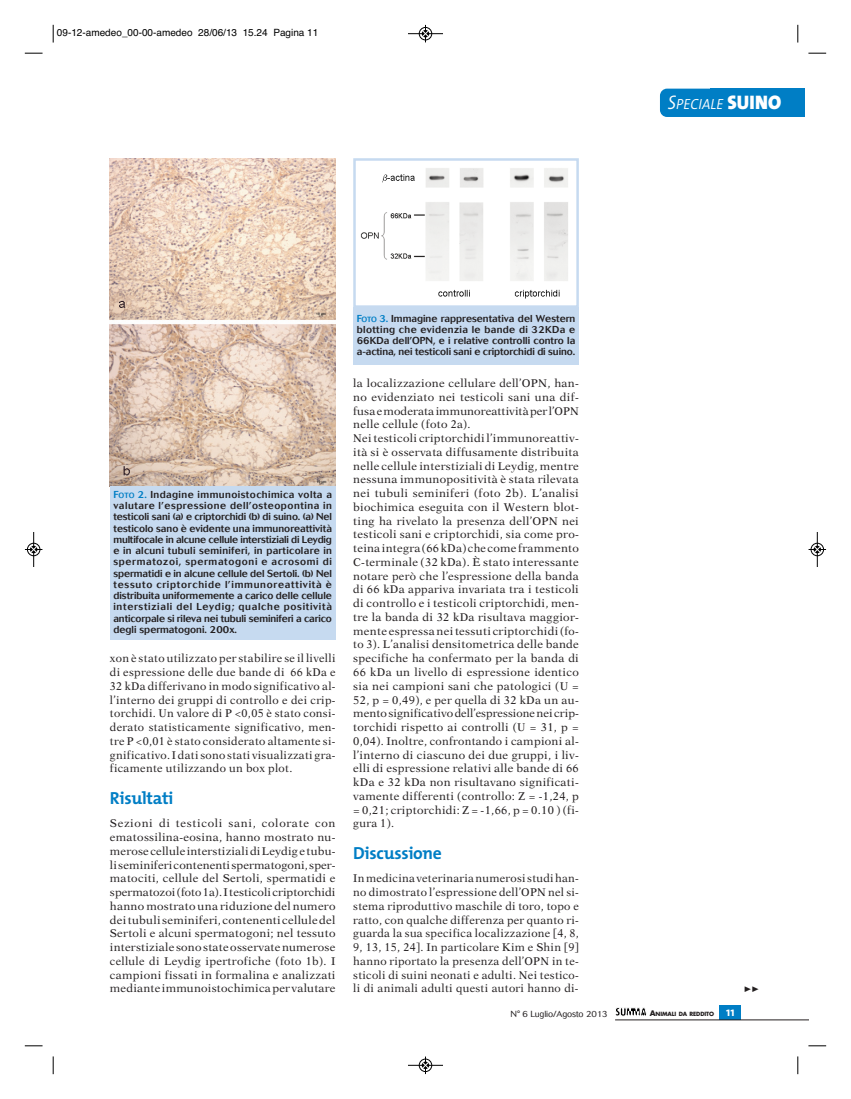
<style>
.page{position:relative;width:851px;height:1099px;background:#fff}
.page>*{position:absolute;margin:0;border:0;box-sizing:border-box;transform-origin:0 0}
.t1{font:700 17.5px "The Mix";letter-spacing:-.02em;color:#007ec5}
.t2{font:italic 300 14.75px "The Mix";color:#fff;scale:.95 1}
.t3{font:700 12.5px "The Mix";color:#fff}
.t4{font:11.25px/13.8px "New Aster";letter-spacing:.03em;color:#231f20;text-align:justify}
.t5{font:11.25px "Fleches Left Right";color:#231f20}
.t6{font:500 10px/11.2px "Cosmos";letter-spacing:-.01em;color:#231f20;text-align:justify}
.t7{font:10px "Helvetica";color:#000}
.t8{font:300 8.75px "Cosmos";letter-spacing:-.015em;color:#231f20}
.t9{font:700 5.62px "Futura";letter-spacing:-.02em;color:#231f20}
.s1{font-size:19.75px}
.s2{font-weight:900;font-style:normal;font-size:19.75px}
.s3{color:#007ec5}
.s4{font-size:7.5px;color:#007ec5}
.s5{font-size:7.5px}
</style>
<div class="page">
<div style="left:719px;top:1005px;width:21px;height:14px;background:#007ec5"></div>
<hr style="left:615px;top:1019px;width:193px;height:1px;background:#231f20">
<svg style="left:615px;top:1007px;width:31px;height:10px"></svg>
<img style="left:360px;top:168px;width:208px;height:131px">
<div style="left:353px;top:158px;width:225px;height:150px;border:2px solid #c6daf0"></div>
<div style="left:353px;top:307px;width:225px;height:57px;background:#c6daf0"></div>
<img style="left:110px;top:158px;width:225px;height:328px">
<div style="left:110px;top:486px;width:225px;height:153px;background:#c6daf0"></div>
<div style="left:659px;top:89px;width:98px;height:28px;background:#007ec5;border-radius:7px"></div>
<div style="left:710px;top:89px;width:94px;height:28px;background:#007ec5"></div>
<svg style="left:53px;top:25px;width:1px;height:18px"></svg>
<svg style="left:25px;top:53px;width:18px;height:1px"></svg>
<svg style="left:797px;top:25px;width:1px;height:18px"></svg>
<svg style="left:808px;top:53px;width:18px;height:1px"></svg>
<svg style="left:53px;top:1056px;width:1px;height:18px"></svg>
<svg style="left:25px;top:1045px;width:18px;height:1px"></svg>
<svg style="left:797px;top:1056px;width:1px;height:18px"></svg>
<svg style="left:808px;top:1045px;width:18px;height:1px"></svg>
<hr style="left:408px;top:33px;width:35px;height:1px;background:#000">
<div style="left:419px;top:27px;width:13px;height:13px;border:1px solid #000;border-radius:50%"></div>
<svg style="left:422px;top:25px;width:6px;height:17px"></svg>
<hr style="left:408px;top:1065px;width:35px;height:1px;background:#000">
<div style="left:419px;top:1058px;width:13px;height:13px;border:1px solid #000;border-radius:50%"></div>
<svg style="left:422px;top:1056px;width:6px;height:18px"></svg>
<hr style="left:33px;top:532px;width:1px;height:35px;background:#000">
<div style="left:27px;top:543px;width:13px;height:13px;border:1px solid #000;border-radius:50%"></div>
<svg style="left:25px;top:546px;width:17px;height:6px"></svg>
<hr style="left:817px;top:532px;width:1px;height:35px;background:#000">
<div style="left:810px;top:543px;width:13px;height:13px;border:1px solid #000;border-radius:50%"></div>
<svg style="left:808px;top:546px;width:17px;height:6px"></svg>
<p class="t7" style="left:57px;top:29px;width:263px">09-12-amedeo_00-00-amedeo 28/06/13 15.24 Pagina 11</p>
<h2 class="t2" style="left:667px;top:98px;width:121px"><span class="s1">S</span>PECIALE <span class="s2">SUINO</span></h2>
<p class="t6" style="left:113px;top:489px;width:220px"><span class="s3">F</span><span class="s4">OTO</span> <span class="s3">2.</span> Indagine immunoistochimica volta a valutare l’espressione dell’osteopontina in testicoli sani (a) e criptorchidi (b) di suino. (a) Nel testicolo sano è evidente una immunoreattività multifocale in alcune cellule interstiziali di Leydig e in alcuni tubuli seminiferi, in particolare in spermatozoi, spermatogoni e acrosomi di spermatidi e in alcune cellule del Sertoli. (b) Nel tessuto criptorchide l’immunoreattività è distribuita uniformemente a carico delle cellule interstiziali del Leydig; qualche positività anticorpale si rileva nei tubuli seminiferi a carico degli spermatogoni. 200x.</p>
<p class="t4" style="left:110px;top:652px;width:227px">xon è stato utilizzato per stabilire se il livelli di espressione delle due bande di 66 kDa e 32 kDa differivano in modo significativo al&shy;l’interno dei gruppi di controllo e dei crip&shy;torchidi. Un valore di P &lt;0,05 è stato consi&shy;derato statisticamente significativo, men&shy;tre P &lt;0,01 è stato considerato altamente si&shy;gnificativo. I dati sono stati visualizzati gra&shy;ficamente utilizzando un box plot.</p>
<h1 class="t1" style="left:110px;top:790px;width:65px">Risultati</h1>
<p class="t4" style="left:110px;top:817px;width:227px">Sezioni di testicoli sani, colorate con ematossilina-eosina, hanno mostrato nu&shy;merose celluleinterstizialidi Leydige tubu&shy;liseminifericontenentispermatogoni, sper&shy;matociti, cellule del Sertoli, spermatidi e spermatozoi(foto 1a). I testicolicriptorchidi hanno mostrato una riduzione del numero deitubuliseminiferi,contenenticellule del Sertoli e alcuni spermatogoni; nel tessuto interstizialesono stateosservatenumerose cellule di Leydig ipertrofiche (foto 1b). I campioni fissati in formalina e analizzati mediante immunoistochimicaper valutare</p>
<p class="t6" style="left:357px;top:313px;width:220px"><span class="s3">F</span><span class="s4">OTO</span> <span class="s3">3.</span> Immagine rappresentativa del Western blotting che evidenzia le bande di 32KDa e 66KDa dell’OPN, e i relative controlli contro la a-actina, nei testicoli sani e criptorchidi di suino.</p>
<p class="t4" style="left:353px;top:377px;width:227px;text-align:left">la localizzazione cellulare dell’OPN, han&shy;no evidenziato nei testicoli sani una dif&shy;fusae moderata immunoreattivitàper l’OPN nelle cellule (foto 2a).<br>Nei testicoli criptorchidi l’immunoreattiv&shy;ità si è osservata diffusamente distribuita nelle cellule interstiziali di Leydig, mentre nessuna immunopositività è stata rilevata nei tubuli seminiferi (foto 2b). L’analisi biochimica eseguita con il Western blot&shy;ting ha rivelato la presenza dell’OPN nei testicoli sani e criptorchidi, sia come pro&shy;teina integra(66kDa) che come frammento C-terminale (32 kDa). È stato interessante notare però che l’espressione della banda di 66 kDa appariva invariata tra i testicoli di controllo e i testicoli criptorchidi, men&shy;tre la banda di 32 kDa risultava maggior&shy;mente espressa nei tessuti criptorchidi(fo&shy;to 3). L’analisi densitometrica delle bande specifiche ha confermato per la banda di 66 kDa un livello di espressione identico sia nei campioni sani che patologici (U = 52, p = 0,49), e per quella di 32 kDa un au&shy;mento significativodell’espressione nei crip&shy;torchidi rispetto ai controlli (U = 31, p = 0,04). Inoltre, confrontando i campioni al&shy;l’interno di ciascuno dei due gruppi, i liv&shy;elli di espressione relativi alle bande di 66 kDa e 32 kDa non risultavano significati&shy;vamente differenti (controllo: Z = -1,24, p = 0,21; criptorchidi: Z = -1,66, p = 0.10 ) (fi&shy;gura 1).</p>
<h1 class="t1" style="left:353px;top:845px;width:90px">Discussione</h1>
<p class="t4" style="left:353px;top:872px;width:227px">In medicina veterinaria numerosi studi han&shy;no dimostrato l’espressione dell’OPN nel si&shy;stema riproduttivo maschile di toro, topo e ratto, con qualche differenza per quanto ri&shy;guarda la sua specifica localizzazione [4, 8, 9, 13, 15, 24]. In particolare Kim e Shin [9] hanno riportato la presenza dell’OPN in te&shy;sticoli di suini neonati e adulti. Nei testico&shy;li di animali adulti questi autori hanno di-</p>
<p class="t8" style="left:510px;top:1010px;width:98px">N° 6 Luglio/Agosto 2013</p>
<p class="t9" style="left:649px;top:1011px;width:66px"><span class="s5">A</span>NIMALI DA REDDITO</p>
<p class="t3" style="left:726px;top:1006px;width:10px">11</p>
<p class="t5" style="left:744px;top:981px;width:16px">!!</p>
</div>
